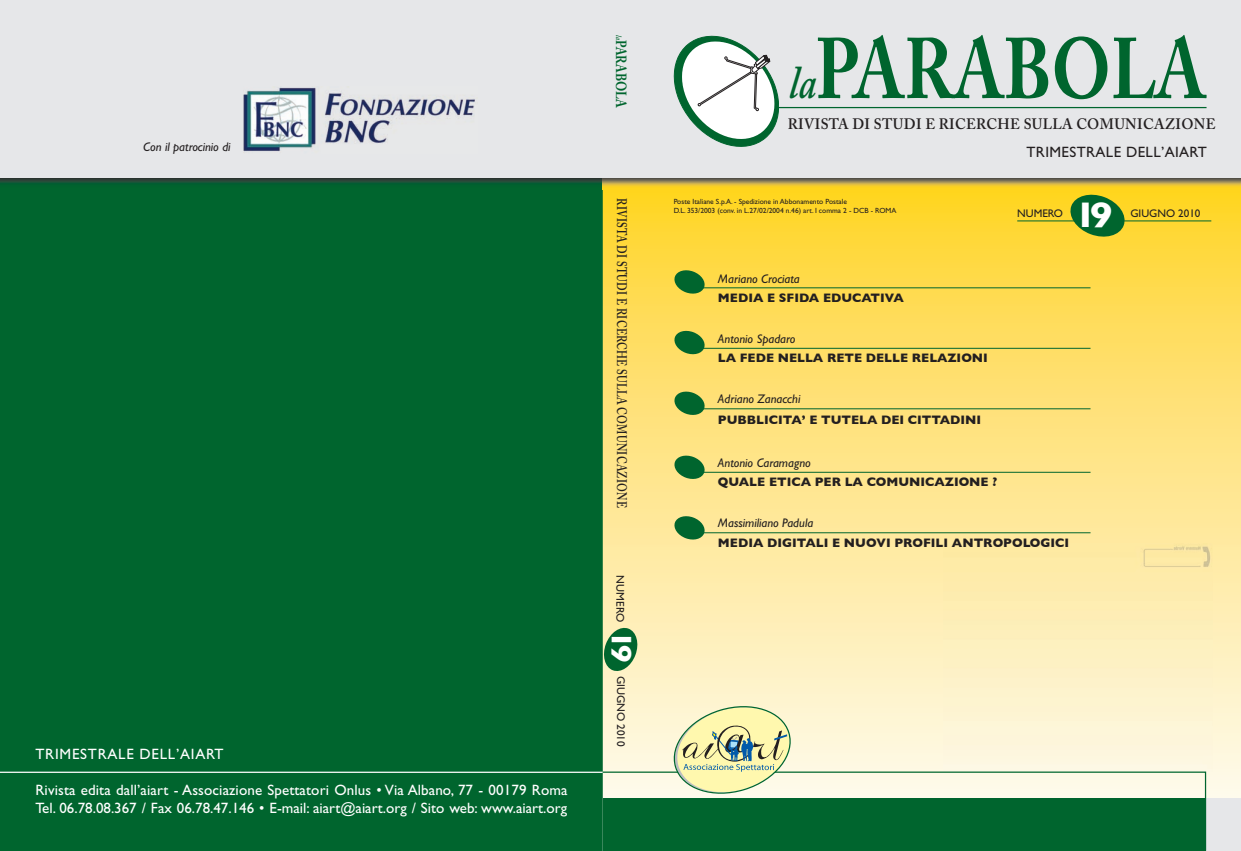
<style>
.page{position:relative;width:1241px;height:851px;background:#fff}
.page>*{position:absolute;margin:0;border:0;box-sizing:border-box;transform-origin:0 0}
.t1{font:700 85px "Adobe Caslon Pro";color:#00652e;scale:.81 1}
.t2{font:700 35.75px "Gill Sans";color:#fff;scale:1.23 1}
.t3{font:700 28.5px "Gill Sans";color:#fff;scale:1.23 1}
.t4{font:15px/18px "Gill Sans";letter-spacing:.005em;color:#fff}
.t5{font:600 15px "Adobe Caslon Pro";letter-spacing:.025em;color:#231f20;scale:.95 1}
.t6{font:15px "Gill Sans";letter-spacing:.025em;color:#231f20}
.t7{font:15px "Gill Sans";letter-spacing:.05em;color:#fff}
.t8{font:700 14.62px "Adobe Caslon Pro";color:#00652e;scale:.81 1}
.t9{font:600 13.75px "Adobe Caslon Pro";letter-spacing:.025em;color:#231f20;scale:.75 1}
.t10{font:700 12.5px "Gill Sans";color:#231f20}
.t11{font:italic 12.5px "Gill Sans";color:#231f20}
.t12{font:11.25px "Gill Sans";color:#231f20}
.t13{font:11.12px "Gill Sans";color:#231f20}
.t14{font:italic 600 8px "Adobe Caslon Pro";color:#00652e;scale:.81 1}
.t15{font:7.5px/9px "Gill Sans";color:#231f20}
.s1{font-weight:600;font-style:italic;font-size:46.38px}
</style>
<div class="page">
<div style="left:0;top:0;width:602px;height:850px;background:#00652e"></div>
<img style="left:602px;top:190px;width:638px;height:608px">
<div style="left:673px;top:798px;width:567px;height:52px;background:#e6e7e9"></div>
<img style="left:0;top:177px;width:602px;height:6px">
<img style="left:602px;top:177px;width:638px;height:13px">
<div style="left:0;top:0;width:1240px;height:177px;background:#e6e7e9"></div>
<hr style="left:777px;top:107px;width:429px;height:1px;background:#00652e">
<img style="left:243px;top:87px;width:232px;height:66px">
<hr style="left:0;top:771px;width:602px;height:1px;background:#fff">
<hr style="left:1017px;top:220px;width:194px;height:1px;background:#00652e">
<svg style="left:1067px;top:192px;width:60px;height:47px;background:#61902c"></svg>
<svg style="left:672px;top:268px;width:34px;height:27px"></svg>
<svg style="left:672px;top:329px;width:34px;height:27px"></svg>
<svg style="left:672px;top:454px;width:34px;height:26px"></svg>
<svg style="left:672px;top:514px;width:34px;height:27px"></svg>
<svg style="left:672px;top:390px;width:34px;height:26px"></svg>
<svg style="left:674px;top:36px;width:104px;height:111px"></svg>
<svg style="left:602px;top:625px;width:37px;height:48px;background:#5b9762"></svg>
<img style="left:943px;top:543px;width:269px;height:228px">
<svg style="left:601px;top:770px;width:605px;height:80px;background:#488f62"></svg>
<hr style="left:700px;top:287px;width:390px;height:1px;background:#00652e">
<hr style="left:700px;top:348px;width:390px;height:1px;background:#00652e">
<hr style="left:700px;top:408px;width:390px;height:1px;background:#00652e">
<hr style="left:700px;top:472px;width:390px;height:1px;background:#00652e">
<hr style="left:700px;top:532px;width:390px;height:1px;background:#00652e">
<svg style="left:668px;top:700px;width:128px;height:99px;background:#dfe1b4"></svg>
<p class="t11" style="left:143px;top:142px;width:89px">Con il patrocinio di</p>
<p class="t7" style="left:35px;top:748px;width:190px">TRIMESTRALE DELL’AIART</p>
<p class="t4" style="left:35px;top:782px;width:533px">Rivista edita dall’aiart - Associazione Spettatori Onlus • Via Albano, 77 - 00179 Roma<br>Tel. 06.78.08.367 / Fax 06.78.47.146 • E-mail: aiart@aiart.org / Sito web: www.aiart.org</p>
<p class="t14" style="left:621px;top:35px;width:7px;rotate:90deg">la</p>
<p class="t8" style="left:627px;top:40px;width:84px;rotate:90deg">PARABOLA</p>
<p class="t9" style="left:627px;top:198px;width:414px;rotate:90deg">RIVISTA DI STUDI E RICERCHE SULLA COMUNICAZIONE</p>
<p class="t12" style="left:624px;top:575px;width:48px;rotate:90deg">NUMERO</p>
<h3 class="t3" style="left:632px;top:630px;width:29px;rotate:90deg">19</h3>
<p class="t12" style="left:625px;top:675px;width:73px;rotate:90deg">GIUGNO 2010</p>
<h1 class="t1" style="left:789px;top:35px;width:516px"><span class="s1">la</span>PARABOLA</h1>
<p class="t5" style="left:787px;top:118px;width:451px">RIVISTA DI STUDI E RICERCHE SULLA COMUNICAZIONE</p>
<p class="t6" style="left:1026px;top:146px;width:182px">TRIMESTRALE DELL’AIART</p>
<p class="t15" style="left:673px;top:197px;width:224px">Poste Italiane S.p.A. - Spedizione in Abbonamento Postale<br>D.L. 353/2003 (conv. in L.27/02/2004 n.46) art. I comma 2 - DCB - ROMA</p>
<p class="t13" style="left:1016px;top:209px;width:47px">NUMERO</p>
<h2 class="t2" style="left:1073px;top:201px;width:34px">19</h2>
<p class="t13" style="left:1130px;top:209px;width:72px">GIUGNO 2010</p>
<p class="t11" style="left:717px;top:273px;width:83px">Mariano Crociata</p>
<p class="t10" style="left:717px;top:290px;width:187px">MEDIA E SFIDA EDUCATIVA</p>
<p class="t11" style="left:717px;top:334px;width:79px">Antonio Spadaro</p>
<p class="t10" style="left:717px;top:350px;width:271px">LA FEDE NELLA RETE DELLE RELAZIONI</p>
<p class="t11" style="left:717px;top:394px;width:84px">Adriano Zanacchi</p>
<p class="t10" style="left:717px;top:412px;width:265px">PUBBLICITA’ E TUTELA DEI CITTADINI</p>
<p class="t11" style="left:717px;top:458px;width:94px">Antonio Caramagno</p>
<p class="t10" style="left:717px;top:474px;width:281px">QUALE ETICA PER LA COMUNICAZIONE ?</p>
<p class="t11" style="left:717px;top:518px;width:97px">Massimiliano Padula</p>
<p class="t10" style="left:717px;top:535px;width:353px">MEDIA DIGITALI E NUOVI PROFILI ANTROPOLOGICI</p>
</div>
